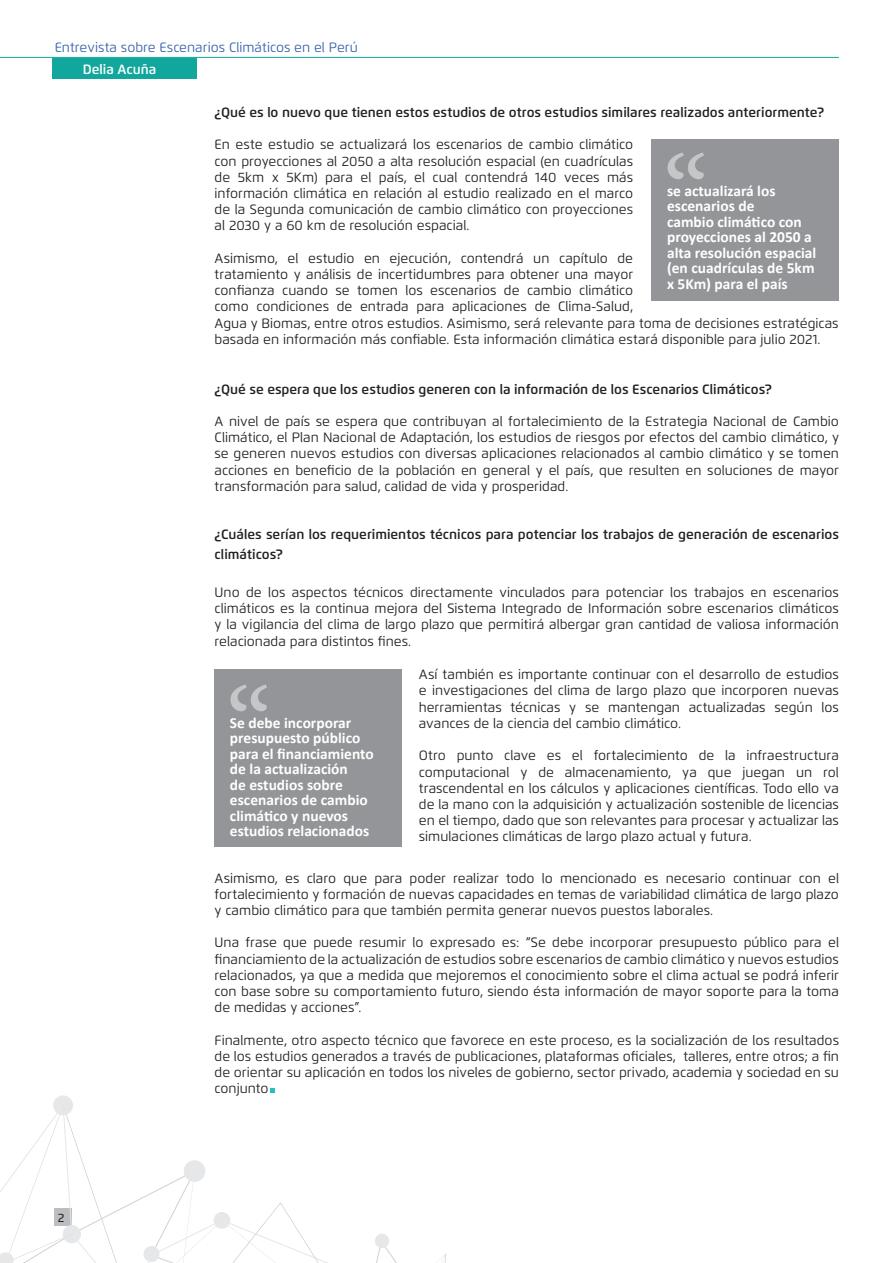
<style>
.page{position:relative;width:893px;height:1263px;background:#fff}
.page>*{position:absolute;margin:0;border:0;box-sizing:border-box;transform-origin:0 0}
.t1{font:115.8px "Minion Pro";color:#c5c6c8}
.t2{font:700 15.45px/15.5px "Calibri";color:#fff}
.t3{font:13.5px/16.2px "Flexo";color:#231f20;text-align:justify}
.t4{font:600 13.5px/19.8px "Flexo";color:#231f20}
.t5{font:13.5px "Flexo";color:#3963ac}
.t6{font:600 13.5px "Flexo";color:#fff}
.t7{font:500 12px "Flexo";color:#231f20}
</style>
<div class="page">
<div style="left:53px;top:58px;width:144px;height:21px;background:#12a79d"></div>
<hr style="left:0;top:57px;width:839px;height:1px;background:#12a79d">
<div style="left:652px;top:139px;width:187px;height:161px;background:#939598"></div>
<div style="left:215px;top:670px;width:187px;height:177px;background:#939598"></div>
<svg style="left:0;top:1088px;width:446px;height:175px"></svg>
<p class="t5" style="left:55px;top:39px;width:305px">Entrevista sobre Escenarios Climáticos en el Perú</p>
<p class="t6" style="left:83px;top:61px;width:75px">Delia Acuña</p>
<p class="t4" style="left:215px;top:102px;width:611px">¿Qué es lo nuevo que tienen estos estudios de otros estudios similares realizados anteriormente?</p>
<p class="t3" style="left:215px;top:137px;width:420px">En este estudio se actualizará los escenarios de cambio climático con proyecciones al 2050 a alta resolución espacial (en cuadrículas de 5km x 5Km) para el país, el cual contendrá 140 veces más información climática en relación al estudio realizado en el marco de la Segunda comunicación de cambio climático con proyecciones al 2030 y a 60 km de resolución espacial.</p>
<p class="t3" style="left:215px;top:250px;width:625px;text-align:left">Asimismo, el estudio en ejecución, contendrá un capítulo de<br>tratamiento y análisis de incertidumbres para obtener una mayor<br>confianza cuando se tomen los escenarios de cambio climático<br>como condiciones de entrada para aplicaciones de Clima-Salud,<br>Agua y Biomas, entre otros estudios. Asimismo, será relevante para toma de decisiones estratégicas basada en información más confiable. Esta información climática estará disponible para julio 2021.</p>
<h1 class="t1" style="left:663px;top:121px;width:48px">“</h1>
<p class="t2" style="left:667px;top:183px;width:151px">se actualizará los escenarios de<br>cambio climático con proyecciones al 2050 a alta resolución espacial (en cuadrículas de 5km x 5Km) para el país</p>
<p class="t4" style="left:215px;top:379px;width:559px">¿Qué se espera que los estudios generen con la información de los Escenarios Climáticos?</p>
<p class="t3" style="left:215px;top:413px;width:626px">A nivel de país se espera que contribuyan al fortalecimiento de la Estrategia Nacional de Cambio Climático, el Plan Nacional de Adaptación, los estudios de riesgos por efectos del cambio climático, y se generen nuevos estudios con diversas aplicaciones relacionados al cambio climático y se tomen acciones en beneficio de la población en general y el país, que resulten en soluciones de mayor transformación para salud, calidad de vida y prosperidad.</p>
<p class="t4" style="left:215px;top:525px;width:626px">¿Cuáles serían los requerimientos técnicos para potenciar los trabajos de generación de escenarios climáticos?</p>
<p class="t3" style="left:215px;top:584px;width:626px">Uno de los aspectos técnicos directamente vinculados para potenciar los trabajos en escenarios climáticos es la continua mejora del Sistema Integrado de Información sobre escenarios climáticos y la vigilancia del clima de largo plazo que permitirá albergar gran cantidad de valiosa información relacionada para distintos fines.</p>
<p class="t7" style="left:58px;top:1210px;width:8px">2</p>
<p class="t3" style="left:419px;top:666px;width:422px">Así también es importante continuar con el desarrollo de estudios e investigaciones del clima de largo plazo que incorporen nuevas herramientas técnicas y se mantengan actualizadas según los avances de la ciencia del cambio climático.</p>
<p class="t3" style="left:419px;top:747px;width:422px">Otro punto clave es el fortalecimiento de la infraestructura computacional y de almacenamiento, ya que juegan un rol trascendental en los cálculos y aplicaciones científicas. Todo ello va de la mano con la adquisición y actualización sostenible de licencias en el tiempo, dado que son relevantes para procesar y actualizar las simulaciones climáticas de largo plazo actual y futura.</p>
<p class="t3" style="left:215px;top:870px;width:626px">Asimismo, es claro que para poder realizar todo lo mencionado es necesario continuar con el fortalecimiento y formación de nuevas capacidades en temas de variabilidad climática de largo plazo y cambio climático para que también permita generar nuevos puestos laborales.</p>
<p class="t3" style="left:215px;top:935px;width:626px">Una frase que puede resumir lo expresado es: “Se debe incorporar presupuesto público para el financiamiento de la actualización de estudios sobre escenarios de cambio climático y nuevos estudios relacionados, ya que a medida que mejoremos el conocimiento sobre el clima actual se podrá inferir con base sobre su comportamiento futuro, siendo ésta información de mayor soporte para la toma de medidas y acciones”.</p>
<p class="t3" style="left:215px;top:1032px;width:626px">Finalmente, otro aspecto técnico que favorece en este proceso, es la socialización de los resultados de los estudios generados a través de publicaciones, plataformas oficiales, talleres, entre otros; a fin de orientar su aplicación en todos los niveles de gobierno, sector privado, academia y sociedad en su conjunto</p>
<h1 class="t1" style="left:226px;top:653px;width:48px">“</h1>
<p class="t2" style="left:230px;top:715px;width:145px">Se debe incorporar presupuesto público para el financiamiento de la actualización<br>de estudios sobre escenarios de cambio climático y nuevos estudios relacionados</p>
</div>
